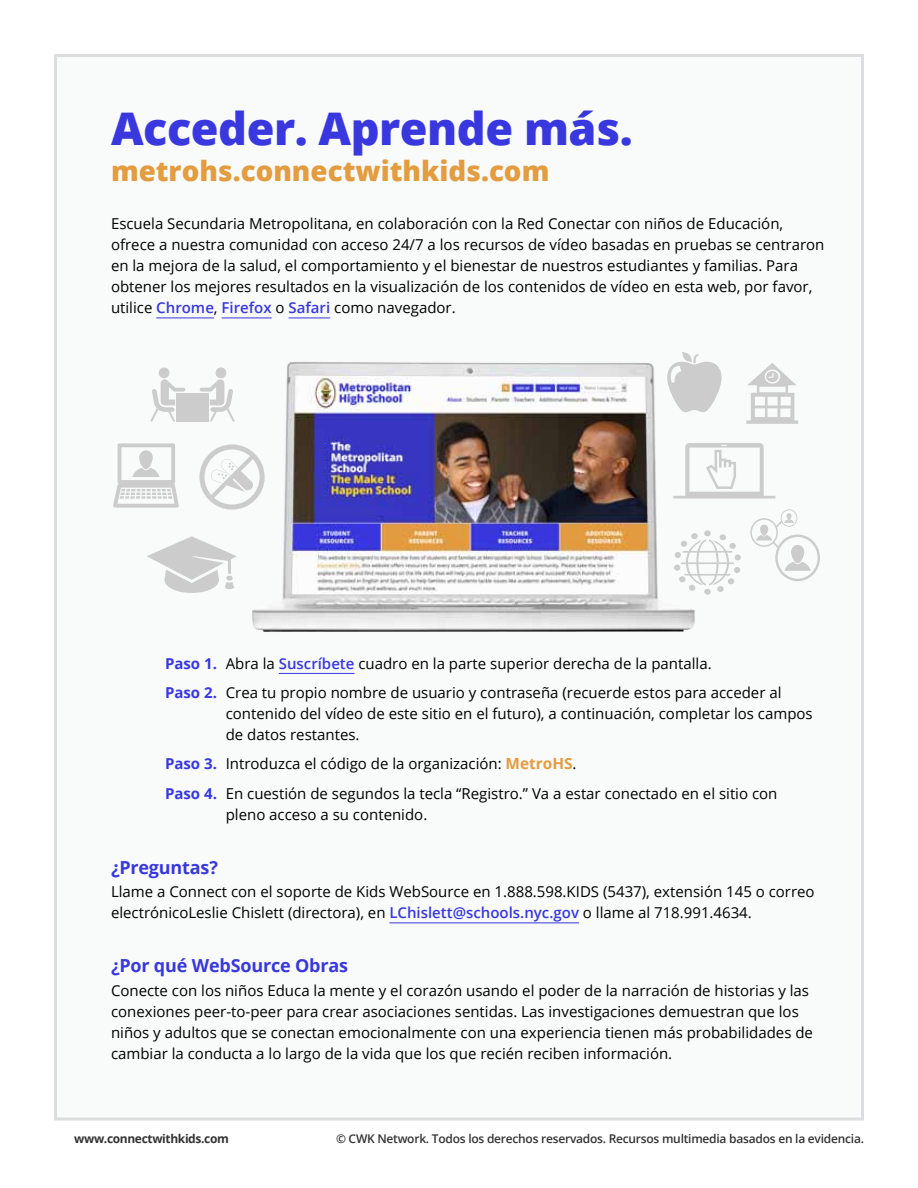
<style>
.page{position:relative;width:918px;height:1188px;background:#fff}
.page>*{position:absolute;margin:0;border:0;box-sizing:border-box;transform-origin:0 0}
.t1{font:800 45px "Open Sans";letter-spacing:-.01em;color:#3838de}
.t2{font:800 27.75px "Open Sans";color:#e39c3f}
.t3{font:700 18px "Open Sans";letter-spacing:-.01em;color:#3838de}
.t4{font:15px/21px "Open Sans";color:#000}
.t5{font:600 12px "Open Sans";letter-spacing:-.02em;color:#333}
.t6{font:700 12px "Open Sans";letter-spacing:-.03em;color:#333}
.s1{font-weight:600;color:#3838de}
.s2{font-weight:700;color:#3838de}
.s3{font-weight:700;font-size:15.3px;color:#e39c3f}
</style>
<div class="page">
<div style="left:56px;top:56px;width:806px;height:1063px;background:#f9fafa"></div>
<hr style="left:156px;top:318px;width:58px;height:1px;background:#3838de">
<hr style="left:222px;top:318px;width:50px;height:1px;background:#3838de">
<hr style="left:289px;top:318px;width:41px;height:1px;background:#3838de">
<hr style="left:279px;top:673px;width:76px;height:1px;background:#3838de">
<hr style="left:389px;top:923px;width:190px;height:1px;background:#3838de">
<img style="left:215px;top:362px;width:480px;height:270px">
<svg style="left:113px;top:443px;width:66px;height:65px"></svg>
<div style="left:139px;top:450px;width:14px;height:19px;background:#ccc;border-radius:7px"></div>
<svg style="left:667px;top:352px;width:55px;height:62px"></svg>
<div style="left:704px;top:530px;width:7px;height:6px;background:#ccc;border-radius:50%"></div>
<div style="left:704px;top:589px;width:7px;height:6px;background:#ccc;border-radius:50%"></div>
<svg style="left:674px;top:533px;width:67px;height:59px"></svg>
<svg style="left:750px;top:509px;width:70px;height:72px"></svg>
<svg style="left:200px;top:379px;width:35px;height:43px"></svg>
<svg style="left:150px;top:379px;width:35px;height:43px"></svg>
<div style="left:159px;top:368px;width:11px;height:10px;background:#ccc;border-radius:50%"></div>
<div style="left:216px;top:368px;width:10px;height:10px;background:#ccc;border-radius:50%"></div>
<div style="left:176px;top:394px;width:33px;height:28px;background:#ccc"></div>
<svg style="left:746px;top:363px;width:52px;height:61px"></svg>
<svg style="left:673px;top:443px;width:102px;height:56px"></svg>
<svg style="left:199px;top:444px;width:66px;height:66px"></svg>
<svg style="left:147px;top:536px;width:90px;height:57px"></svg>
<h1 class="t1" style="left:111px;top:95px;width:523px">Acceder. Aprende más.</h1>
<h2 class="t2" style="left:111px;top:150px;width:440px">metrohs.connectwithkids.com</h2>
<p class="t4" style="left:111px;top:213px;width:715px">Escuela Secundaria Metropolitana, en colaboración con la Red Conectar con niños de Educación, ofrece a nuestra comunidad con acceso 24/7 a los recursos de vídeo basadas en pruebas se centraron en la mejora de la salud, el comportamiento y el bienestar de nuestros estudiantes y familias. Para obtener los mejores resultados en la visualización de los contenidos de vídeo en esta web, por favor, utilice <span class="s1">Chrome</span>, <span class="s1">Firefox</span> o <span class="s1">Safari</span> como navegador.</p>
<p class="t4" style="left:165px;top:648px;width:618px;line-height:29.2px"><span class="s2">Paso 1.</span> Abra la <span class="s1">Suscríbete</span> cuadro en la parte superior derecha de la pantalla.<br><span class="s2">Paso 2.</span> Crea tu propio nombre de usuario y contraseña (recuerde estos para acceder al</p>
<p class="t4" style="left:226px;top:703px;width:589px">contenido del vídeo de este sitio en el futuro), a continuación, completar los campos de datos restantes.</p>
<p class="t4" style="left:165px;top:749px;width:614px;line-height:29.2px"><span class="s2">Paso 3.</span> Introduzca el código de la organización: <span class="s3">MetroHS</span>.<br><span class="s2">Paso 4.</span> En cuestión de segundos la tecla “Registro.” Va a estar conectado en el sitio con</p>
<p class="t4" style="left:226px;top:803px;width:203px">pleno acceso a su contenido.</p>
<p class="t3" style="left:111px;top:854px;width:108px">¿Preguntas?</p>
<p class="t4" style="left:111px;top:881px;width:705px">Llame a Connect con el soporte de Kids WebSource en 1.888.598.KIDS (5437), extensión 145 o correo electrónicoLeslie Chislett (directora), en <span class="s1">LChislett@schools.nyc.gov</span> o llame al 718.991.4634.</p>
<p class="t3" style="left:111px;top:953px;width:239px">¿Por qué WebSource Obras</p>
<p class="t4" style="left:111px;top:980px;width:704px">Conecte con los niños Educa la mente y el corazón usando el poder de la narración de historias y las conexiones peer-to-peer para crear asociaciones sentidas. Las investigaciones demuestran que los niños y adultos que se conectan emocionalmente con una experiencia tienen más probabilidades de cambiar la conducta a lo largo de la vida que los que recién reciben información.</p>
<p class="t6" style="left:74px;top:1130px;width:156px">www.connectwithkids.com</p>
<p class="t5" style="left:336px;top:1131px;width:530px">© CWK Network. Todos los derechos reservados. Recursos multimedia basados en la evidencia.</p>
</div>
